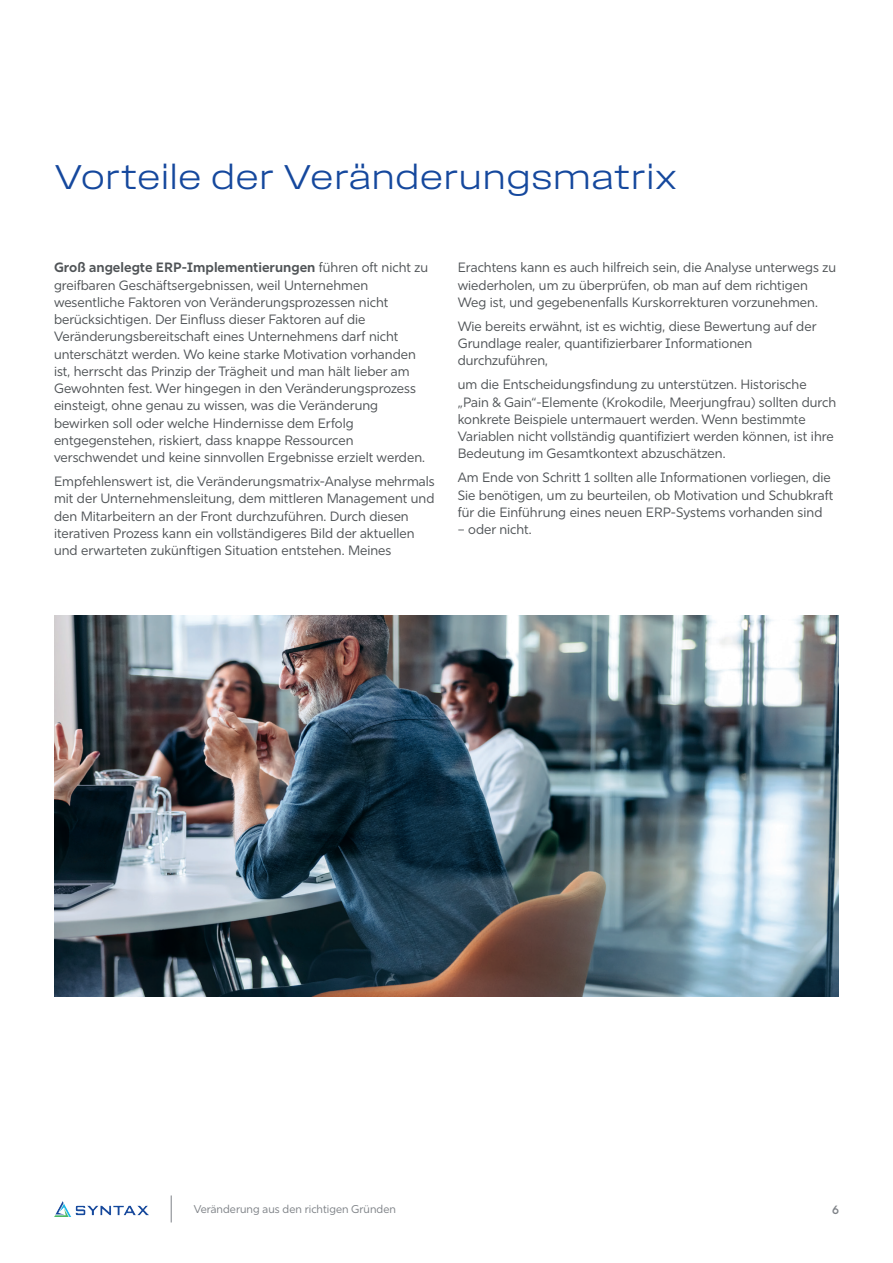
<style>
.page{position:relative;width:893px;height:1263px;background:#fff}
.page>*{position:absolute;margin:0;border:0;box-sizing:border-box;transform-origin:0 0}
.t1{font:36px "Field Gothic No.71 Light Wide";color:#15489d}
.t2{font:13.5px/17.2px "Rig Sans";color:#505457}
.t3{font:600 12px "Rig Sans";color:#7e8287}
.t4{font:11.25px "Rig Sans";color:#7e8287}
.s1{font-weight:700}
</style>
<div class="page">
<img style="left:54px;top:1201px;width:95px;height:15px">
<svg style="left:171px;top:1195px;width:1px;height:27px"></svg>
<img style="left:54px;top:616px;width:785px;height:380px">
<h1 class="t1" style="left:54px;top:157px;width:625px">Vorteile der Veränderungsmatrix</h1>
<p class="t2" style="left:54px;top:259px;width:376px"><span class="s1">Groß angelegte ERP-Implementierungen</span> führen oft nicht zu greifbaren Geschäftsergebnissen, weil Unternehmen wesentliche Faktoren von Veränderungsprozessen nicht berücksichtigen. Der Einfluss dieser Faktoren auf die Veränderungsbereitschaft eines Unternehmens darf nicht unterschätzt werden. Wo keine starke Motivation vorhanden ist, herrscht das Prinzip der Trägheit und man hält lieber am Gewohnten fest. Wer hingegen in den Veränderungsprozess einsteigt, ohne genau zu wissen, was die Veränderung bewirken soll oder welche Hindernisse dem Erfolg entgegenstehen, riskiert, dass knappe Ressourcen verschwendet und keine sinnvollen Ergebnisse erzielt werden.</p>
<p class="t2" style="left:54px;top:473px;width:382px">Empfehlenswert ist, die Veränderungsmatrix-Analyse mehrmals mit der Unternehmensleitung, dem mittleren Management und den Mitarbeitern an der Front durchzuführen. Durch diesen iterativen Prozess kann ein vollständigeres Bild der aktuellen und erwarteten zukünftigen Situation entstehen. Meines</p>
<p class="t2" style="left:458px;top:259px;width:380px">Erachtens kann es auch hilfreich sein, die Analyse unterwegs zu wiederholen, um zu überprüfen, ob man auf dem richtigen<br>Weg ist, und gegebenenfalls Kurskorrekturen vorzunehmen.</p>
<p class="t2" style="left:458px;top:318px;width:360px">Wie bereits erwähnt, ist es wichtig, diese Bewertung auf der<br>Grundlage realer, quantifizierbarer Informationen durchzuführen,</p>
<p class="t2" style="left:458px;top:376px;width:380px">um die Entscheidungsfindung zu unterstützen. Historische „Pain &amp; Gain“-Elemente (Krokodile, Meerjungfrau) sollten durch konkrete Beispiele untermauert werden. Wenn bestimmte Variablen nicht vollständig quantifiziert werden können, ist ihre Bedeutung im Gesamtkontext abzuschätzen.</p>
<p class="t2" style="left:458px;top:469px;width:377px">Am Ende von Schritt 1 sollten alle Informationen vorliegen, die<br>Sie benötigen, um zu beurteilen, ob Motivation und Schubkraft für die Einführung eines neuen ERP-Systems vorhanden sind</p>
<p class="t2" style="left:458px;top:521px;width:75px">– oder nicht.</p>
<p class="t4" style="left:194px;top:1202px;width:204px">Veränderung aus den richtigen Gründen</p>
<p class="t3" style="left:832px;top:1202px;width:8px">6</p>
</div>
